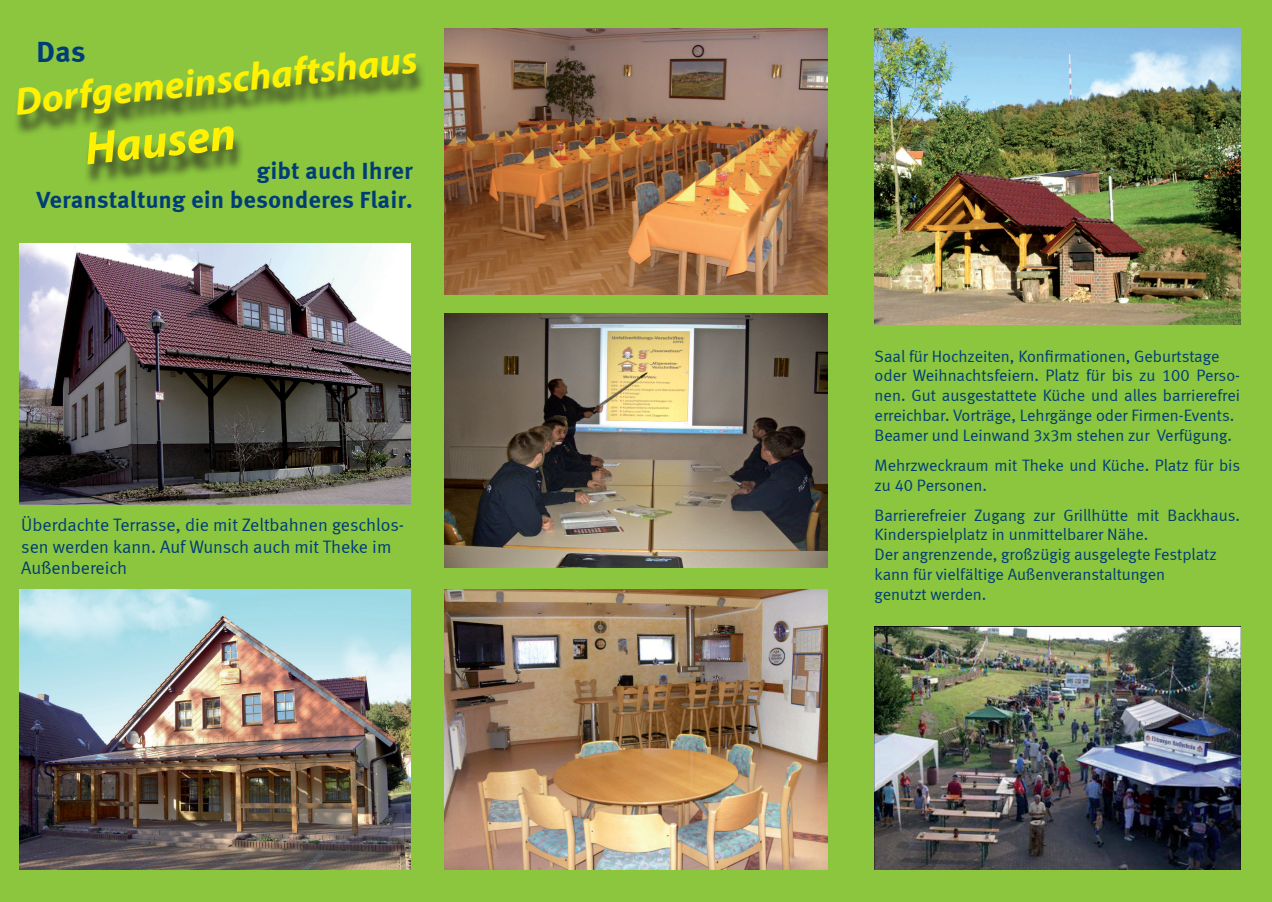
<style>
.page{position:relative;width:1272px;height:902px;background:#fff}
.page>*{position:absolute;margin:0;border:0;box-sizing:border-box;transform-origin:0 0}
.t1{font:italic 700 46.5px "Myriad Pro";color:#fff101}
.t2{font:italic 700 39px "Myriad Pro";color:#fff101}
.t3{font:700 30px "Meta Correspondence";color:#003d78}
.t4{font:700 24px/28.8px "Meta Correspondence";color:#003d78;text-align:right}
.t5{font:18px/21.6px "Meta Correspondence";color:#003d78}
.t6{font:16.5px/19.8px "Meta Correspondence";color:#003d78}
</style>
<div class="page">
<div style="left:0;top:0;width:1271px;height:901px;background:#8bc63e"></div>
<div style="left:12px;top:58px;width:414px;height:127px;background:#231f20;opacity:.75"></div>
<img style="left:874px;top:28px;width:365px;height:296px">
<img style="left:19px;top:244px;width:391px;height:260px">
<img style="left:874px;top:626px;width:365px;height:243px">
<img style="left:19px;top:590px;width:391px;height:279px">
<img style="left:444px;top:313px;width:383px;height:254px">
<img style="left:444px;top:28px;width:383px;height:266px">
<img style="left:444px;top:590px;width:383px;height:279px">
<h3 class="t3" style="left:36px;top:33px;width:51px">Das</h3>
<h2 class="t2" style="left:12px;top:76px;width:406px;rotate:-6deg">Dorfgemeinschaftshaus</h2>
<h1 class="t1" style="left:82px;top:119px;width:153px;rotate:-6deg">Hausen</h1>
<h3 class="t4" style="left:37px;top:156px;width:378px">gibt auch Ihrer<br>Veranstaltung ein besonderes Flair.</h3>
<p class="t5" style="left:21px;top:513px;width:384px">Überdachte Terrasse, die mit Zeltbahnen geschlos&shy;sen werden kann. Auf Wunsch auch mit Theke im<br>Außenbereich</p>
<p class="t6" style="left:874px;top:346px;width:367px">Saal für Hochzeiten, Konfirmationen, Geburtstage oder Weihnachtsfeiern. Platz für bis zu 100 Perso&shy;nen. Gut ausgestattete Küche und alles barrierefrei erreichbar. Vorträge, Lehrgänge oder Firmen-Events.<br>Beamer und Leinwand 3x3m stehen zur Verfügung.</p>
<p class="t6" style="left:874px;top:455px;width:367px">Mehrzweckraum mit Theke und Küche. Platz für bis zu 40 Personen.</p>
<p class="t6" style="left:874px;top:505px;width:367px">Barrierefreier Zugang zur Grillhütte mit Backhaus.<br>Kinderspielplatz in unmittelbarer Nähe.<br>Der angrenzende, großzügig ausgelegte Festplatz kann für vielfältige Außenveranstaltungen<br>genutzt werden.</p>
</div>
